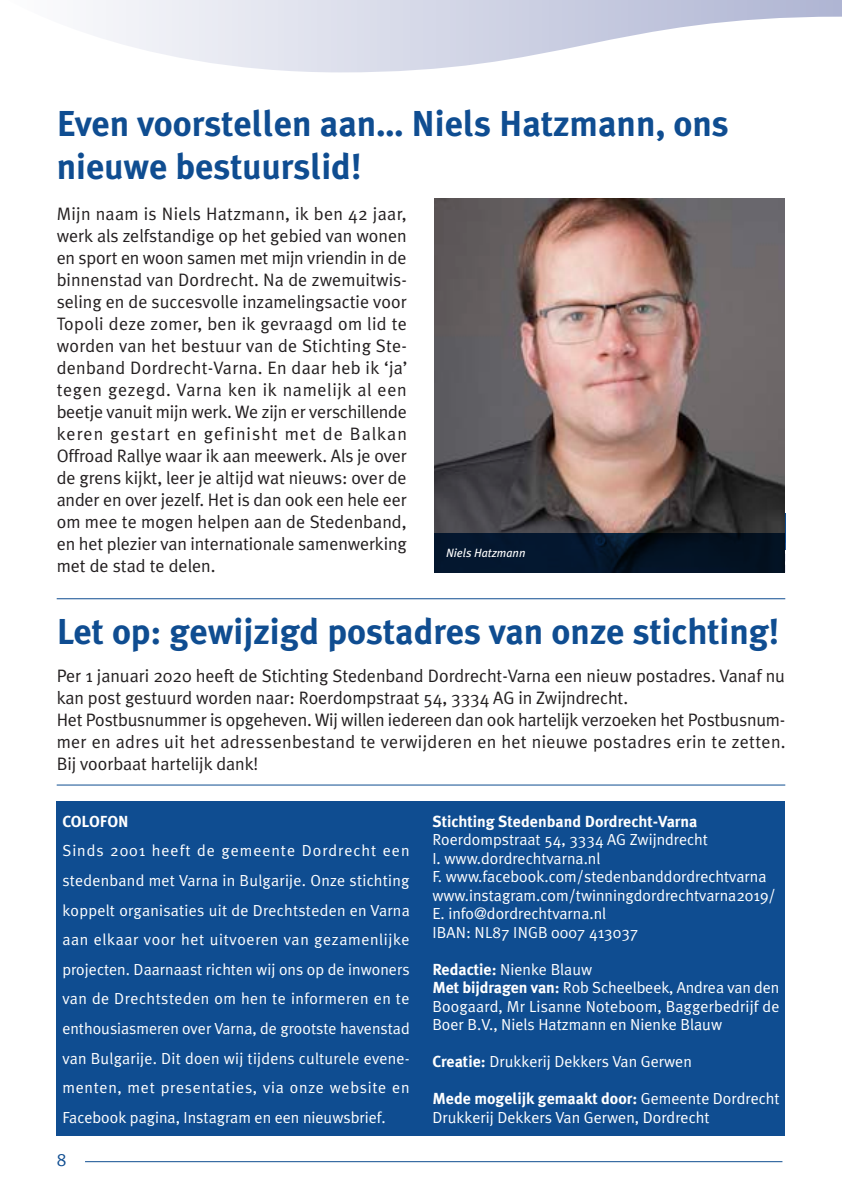
<style>
.page{position:relative;width:842px;height:1191px;background:#fff}
.page>*{position:absolute;margin:0;border:0;box-sizing:border-box;transform-origin:0 0}
.t1{font:700 36px/43.2px "Meta Plus";color:#0f4d91}
.t2{font:18px/22px "Meta Plus Normal";letter-spacing:-.005em;color:#231f20;text-align:justify}
.t3{font:18px "Meta Plus Normal";color:#0f4d91}
.t4{font:16px/29.6px "Meta Plus Normal";color:#fff}
.t5{font:700 16px "Meta Plus";color:#fff}
.t6{font:16px "Meta Plus Bold Caps";color:#fff}
.t7{font:italic 12px "Meta Plus";color:#fff}
.s1{font-family:"Meta Plus";font-weight:700}
.s2{font-family:"Meta Plus Normal";font-weight:400}
</style>
<div class="page">
<hr style="left:85px;top:1161px;width:697px;height:1px;background:#0f4d91">
<svg style="left:93px;top:0;width:749px;height:72px"></svg>
<div style="left:57px;top:801px;width:728px;height:335px;background:#0f4d91"></div>
<hr style="left:57px;top:784px;width:728px;height:1px;background:#0f4d91">
<hr style="left:57px;top:598px;width:728px;height:1px;background:#0f4d91">
<img style="left:435px;top:198px;width:350px;height:335px">
<svg style="left:435px;top:533px;width:350px;height:39px;background:#031427"></svg>
<h1 class="t1" style="left:57px;top:101px;width:674px">Even voorstellen aan… Niels Hatzmann, ons nieuwe bestuurslid!</h1>
<p class="t2" style="left:57px;top:203px;width:352px">Mijn naam is Niels Hatzmann, ik ben 42 jaar, werk als zelfstandige op het gebied van wonen en sport en woon samen met mijn vriendin in de binnenstad van Dordrecht. Na de zwemuitwis&shy;seling en de succesvolle inzamelingsactie voor Topoli deze zomer, ben ik gevraagd om lid te worden van het bestuur van de Stichting Ste&shy;denband Dordrecht-Varna. En daar heb ik ‘ja’ tegen gezegd. Varna ken ik namelijk al een beetje vanuit mijn werk. We zijn er verschillende keren gestart en gefinisht met de Balkan Offroad Rallye waar ik aan meewerk. Als je over de grens kijkt, leer je altijd wat nieuws: over de ander en over jezelf. Het is dan ook een hele eer om mee te mogen helpen aan de Stedenband, en het plezier van internationale samenwerking met de stad te delen.</p>
<p class="t7" style="left:446px;top:546px;width:81px">Niels Hatzmann</p>
<h1 class="t1" style="left:57px;top:610px;width:724px">Let op: gewijzigd postadres van onze stichting!</h1>
<p class="t2" style="left:57px;top:665px;width:730px;text-align:left">Per 1 januari 2020 heeft de Stichting Stedenband Dordrecht-Varna een nieuw postadres. Vanaf nu kan post gestuurd worden naar: Roerdompstraat 54, 3334 AG in Zwijndrecht.<br>Het Postbusnummer is opgeheven. Wij willen iedereen dan ook hartelijk verzoeken het Postbusnum&shy;mer en adres uit het adressenbestand te verwijderen en het nieuwe postadres erin te zetten.<br>Bij voorbaat hartelijk dank!</p>
<p class="t6" style="left:62px;top:812px;width:68px">COLOFON</p>
<p class="t4" style="left:62px;top:836px;width:349px;text-align:justify">Sinds 2001 heeft de gemeente Dordrecht een stedenband met Varna in Bulgarije. Onze stichting koppelt organisaties uit de Drechtsteden en Varna aan elkaar voor het uitvoeren van gezamenlijke projecten. Daarnaast richten wij ons op de inwoners van de Drechtsteden om hen te informeren en te enthousiasmeren over Varna, de grootste havenstad van Bulgarije. Dit doen wij tijdens culturele evene&shy;menten, met presentaties, via onze website en Facebook pagina, Instagram en een nieuwsbrief.</p>
<p class="t3" style="left:57px;top:1149px;width:11px">8</p>
<p class="t5" style="left:432px;top:812px;width:267px">Stichting Stedenband Dordrecht-Varna</p>
<p class="t4" style="left:432px;top:830px;width:345px;line-height:18.6px">Roerdompstraat 54, 3334 AG Zwijndrecht<br>I. www.dordrechtvarna.nl<br>F. www.facebook.com/stedenbanddordrechtvarna www.instagram.com/twinningdordrechtvarna2019/ E. info@dordrechtvarna.nl<br>IBAN: NL87 INGB 0007 413037</p>
<p class="t4" style="left:432px;top:959px;width:349px;line-height:18.6px"><span class="s1">Redactie:</span> Nienke Blauw<br><span class="s1">Met bijdragen van:</span> Rob Scheelbeek, Andrea van den Boogaard, Mr Lisanne Noteboom, Baggerbedrijf de Boer B.V., Niels Hatzmann en Nienke Blauw</p>
<p class="t4" style="left:432px;top:1046px;width:261px"><span class="s1">Creatie:</span> Drukkerij Dekkers Van Gerwen</p>
<p class="t5" style="left:432px;top:1089px;width:349px">Mede mogelijk gemaakt door: <span class="s2">Gemeente Dordrecht</span></p>
<p class="t4" style="left:432px;top:1102px;width:279px">Drukkerij Dekkers Van Gerwen, Dordrecht</p>
</div>
